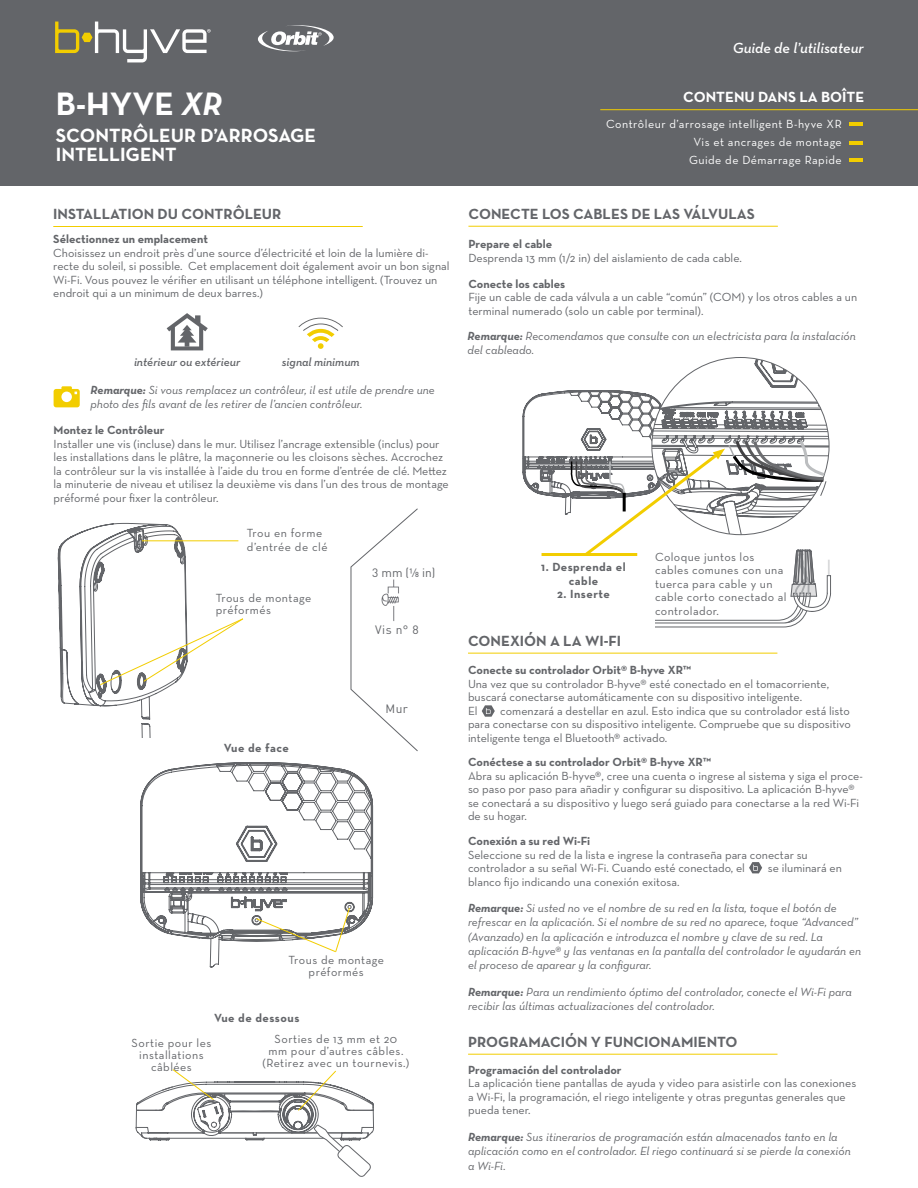
<style>
.page{position:relative;width:918px;height:1188px;background:#fff}
.page>*{position:absolute;margin:0;border:0;box-sizing:border-box;transform-origin:0 0}
.t1{font:700 33px "Neutraface Text";color:#fff}
.t2{font:700 19.5px/19.5px "Neutraface Text";color:#fff}
.t3{font:700 15px "Neutraface Text";color:#636569}
.t4{font:italic 600 15px "Neutraface Text";color:#fff}
.t5{font:700 15px "Neutraface Text";color:#fff}
.t6{font:12px/13.5px "Neutraface Text";color:#636569}
.t7{font:italic 12px/14.4px "Neutraface Text";color:#636569}
.t8{font:700 12px "Neutraface Text";color:#636569}
.t9{font:12px/12px "Neutraface Text";letter-spacing:.04em;color:#636569;text-align:center}
.t10{font:12px/13.5px "Neutraface Text";letter-spacing:.03em;color:#636569}
.t11{font:12px/18px "Neutraface Text";letter-spacing:.04em;color:#fff;text-align:right}
.t12{font:700 12px/13.5px "Neutraface Text";letter-spacing:.04em;color:#636569;text-align:center}
.t13{font:italic 600 12px "Neutraface Text";color:#636569}
.t14{font:12px "DIN Pro";letter-spacing:.04em;color:#636569}
.t15{font:700 12px "Neutraface Text";letter-spacing:.035em;color:#636569}
.s1{font-style:italic}
.s2{font-weight:700}
.s3{font-style:normal}
</style>
<div class="page">
<div style="left:0;top:0;width:918px;height:186px;background:#636569"></div>
<svg style="left:258px;top:25px;width:76px;height:26px"></svg>
<hr style="left:53px;top:226px;width:310px;height:1px;background:#f2cd00">
<hr style="left:600px;top:109px;width:318px;height:1px;background:#f2cd00">
<svg style="left:850px;top:122px;width:13px;height:3px"></svg>
<svg style="left:850px;top:141px;width:13px;height:3px"></svg>
<svg style="left:850px;top:158px;width:13px;height:3px"></svg>
<svg style="left:54px;top:386px;width:26px;height:21px"></svg>
<svg style="left:57px;top:523px;width:187px;height:215px"></svg>
<svg style="left:298px;top:318px;width:45px;height:31px"></svg>
<svg style="left:167px;top:313px;width:41px;height:37px"></svg>
<svg style="left:55px;top:22px;width:156px;height:40px"></svg>
<svg style="left:140px;top:763px;width:233px;height:205px"></svg>
<svg style="left:256px;top:907px;width:94px;height:46px"></svg>
<svg style="left:136px;top:1069px;width:238px;height:108px"></svg>
<hr style="left:468px;top:226px;width:310px;height:1px;background:#f2cd00">
<svg style="left:522px;top:357px;width:309px;height:270px"></svg>
<hr style="left:468px;top:653px;width:309px;height:1px;background:#f2cd00">
<svg style="left:749px;top:862px;width:13px;height:11px"></svg>
<svg style="left:482px;top:705px;width:13px;height:12px"></svg>
<hr style="left:468px;top:1054px;width:310px;height:1px;background:#f2cd00">
<svg style="left:350px;top:508px;width:68px;height:244px"></svg>
<img style="left:367px;top:567px;width:51px;height:126px">
<div style="left:372px;top:568px;width:67px;height:11px;background:#fff"></div>
<div style="left:369px;top:622px;width:62px;height:17px;background:#fff"></div>
<div style="left:369px;top:676px;width:62px;height:17px;background:#fff"></div>
<h1 class="t1" style="left:56px;top:82px;width:168px">B-HYVE <span class="s1">XR</span></h1>
<h2 class="t2" style="left:56px;top:125px;width:262px">SCONTRÔLEUR D’ARROSAGE<br>INTELLIGENT</h2>
<p class="t3" style="left:53px;top:204px;width:230px">INSTALLATION DU CONTRÔLEUR</p>
<p class="t8" style="left:53px;top:232px;width:156px">Sélectionnez un emplacement</p>
<p class="t6" style="left:53px;top:246px;width:398px">Choisissez un endroit près d’une source d’électricité et loin de la lumière di&shy;recte du soleil, si possible. Cet emplacement doit également avoir un bon signal Wi-Fi. Vous pouvez le vérifier en utilisant un téléphone intelligent. (Trouvez un endroit qui a un minimum de deux barres.)</p>
<p class="t13" style="left:134px;top:355px;width:108px">intérieur ou extérieur</p>
<p class="t13" style="left:282px;top:355px;width:79px">signal minimum</p>
<p class="t7" style="left:91px;top:383px;width:346px"><span class="s2">Remarque:</span> Si vous remplacez un contrôleur, il est utile de prendre une photo des fils avant de les retirer de l’ancien contrôleur.</p>
<p class="t8" style="left:54px;top:422px;width:112px">Montez le Contrôleur</p>
<p class="t6" style="left:54px;top:437px;width:397px">Installer une vis (incluse) dans le mur. Utilisez l’ancrage extensible (inclus) pour les installations dans le plâtre, la maçonnerie ou les cloisons sèches. Accrochez la contrôleur sur la vis installée à l’aide du trou en forme d’entrée de clé. Mettez la minuterie de niveau et utilisez la deuxième vis dans l’un des trous de montage préformé pour fixer la contrôleur.</p>
<p class="t9" style="left:247px;top:525px;width:82px;line-height:14.4px;text-align:left">Trou en forme d’entrée de clé</p>
<p class="t9" style="left:216px;top:592px;width:97px;text-align:left">Trous de montage préformés</p>
<p class="t15" style="left:224px;top:740px;width:67px">Vue de face</p>
<p class="t14" style="left:372px;top:564px;width:65px">3 mm (1/8 in)</p>
<p class="t14" style="left:375px;top:621px;width:45px">Vis n° 8</p>
<p class="t14" style="left:385px;top:699px;width:24px">Mur</p>
<p class="t9" style="left:288px;top:954px;width:97px">Trous de montage préformés</p>
<p class="t12" style="left:214px;top:1011px;width:87px">Vue de dessous</p>
<p class="t9" style="left:132px;top:1037px;width:81px">Sortie pour les installations câblées</p>
<p class="t9" style="left:263px;top:1032px;width:148px">Sorties de 13 mm et 20<br>mm pour d’autres câbles. (Retirez avec un tournevis.)</p>
<p class="t4" style="left:733px;top:39px;width:133px">Guide de l’utilisateur</p>
<p class="t5" style="left:683px;top:88px;width:183px">CONTENU DANS LA BOÎTE</p>
<p class="t11" style="left:606px;top:115px;width:237px">Contrôleur d’arrosage intelligent B-hyve XR<br>Vis et ancrages de montage<br>Guide de Démarrage Rapide</p>
<p class="t3" style="left:468px;top:204px;width:288px">CONECTE LOS CABLES DE LAS VÁLVULAS</p>
<p class="t8" style="left:468px;top:236px;width:85px">Prepare el cable</p>
<p class="t6" style="left:468px;top:251px;width:275px">Desprenda 13 mm (1/2 in) del aislamiento de cada cable.</p>
<p class="t8" style="left:468px;top:276px;width:98px">Conecte los cables</p>
<p class="t6" style="left:468px;top:290px;width:390px">Fije un cable de cada válvula a un cable “común” (COM) y los otros cables a un terminal numerado (solo un cable por terminal).</p>
<p class="t7" style="left:467px;top:328px;width:390px"><span class="s2">Remarque:</span> Recomendamos que consulte con un electricista para la instalación del cableado.</p>
<p class="t12" style="left:541px;top:560px;width:86px">1. Desprenda el cable</p>
<p class="t12" style="left:557px;top:587px;width:54px">2. Inserte</p>
<p class="t10" style="left:655px;top:550px;width:133px">Coloque juntos los cables comunes con una tuerca para cable y un cable corto conectado al controlador.</p>
<p class="t3" style="left:468px;top:631px;width:155px">CONEXIÓN A LA WI-FI</p>
<p class="t8" style="left:468px;top:662px;width:225px">Conecte su controlador Orbit® B-hyve XR™</p>
<p class="t6" style="left:468px;top:677px;width:363px">Una vez que su controlador B-hyve® esté conectado en el tomacorriente, buscará conectarse automáticamente con su dispositivo inteligente.<br>El</p>
<p class="t6" style="left:468px;top:704px;width:385px;text-align:justify;text-indent:32px">comenzará a destellar en azul. Esto indica que su controlador está listo para conectarse con su dispositivo inteligente. Compruebe que su dispositivo inteligente tenga el Bluetooth® activado.</p>
<p class="t8" style="left:468px;top:755px;width:245px">Conéctese a su controlador Orbit® B-hyve XR™</p>
<p class="t6" style="left:468px;top:769px;width:396px">Abra su aplicación B-hyve®, cree una cuenta o ingrese al sistema y siga el proce&shy;so paso por paso para añadir y configurar su dispositivo. La aplicación B-hyve® se conectará a su dispositivo y luego será guiado para conectarse a la red Wi-Fi de su hogar.</p>
<p class="t8" style="left:468px;top:833px;width:124px">Conexión a su red Wi-Fi</p>
<p class="t6" style="left:468px;top:848px;width:341px">Seleccione su red de la lista e ingrese la contraseña para conectar su controlador a su señal Wi-Fi. Cuando esté conectado, el</p>
<p class="t6" style="left:768px;top:861px;width:76px">se iluminará en</p>
<p class="t7" style="left:468px;top:868px;width:370px;line-height:26.1px"><span class="s3">blanco fijo indicando una conexión exitosa.<br></span><span class="s2">Remarque:</span> Si usted no ve el nombre de su red en la lista, toque el botón de</p>
<p class="t7" style="left:468px;top:915px;width:395px">refrescar en la aplicación. Si el nombre de su red no aparece, toque “Advanced” (Avanzado) en la aplicación e introduzca el nombre y clave de su red. La aplicación B-hyve® y las ventanas en la pantalla del controlador le ayudarán en el proceso de aparear y la configurar.</p>
<p class="t7" style="left:468px;top:985px;width:385px"><span class="s2">Remarque:</span> Para un rendimiento óptimo del controlador, conecte el Wi-Fi para recibir las últimas actualizaciones del controlador.</p>
<p class="t3" style="left:468px;top:1032px;width:271px">PROGRAMACIÓN Y FUNCIONAMIENTO</p>
<p class="t8" style="left:468px;top:1062px;width:155px">Programación del controlador</p>
<p class="t6" style="left:468px;top:1076px;width:390px">La aplicación tiene pantallas de ayuda y video para asistirle con las conexiones a Wi-Fi, la programación, el riego inteligente y otras preguntas generales que pueda tener.</p>
<p class="t7" style="left:468px;top:1130px;width:384px"><span class="s2">Remarque:</span> Sus itinerarios de programación están almacenados tanto en la aplicación como en el controlador. El riego continuará si se pierde la conexión a Wi-Fi.</p>
</div>
